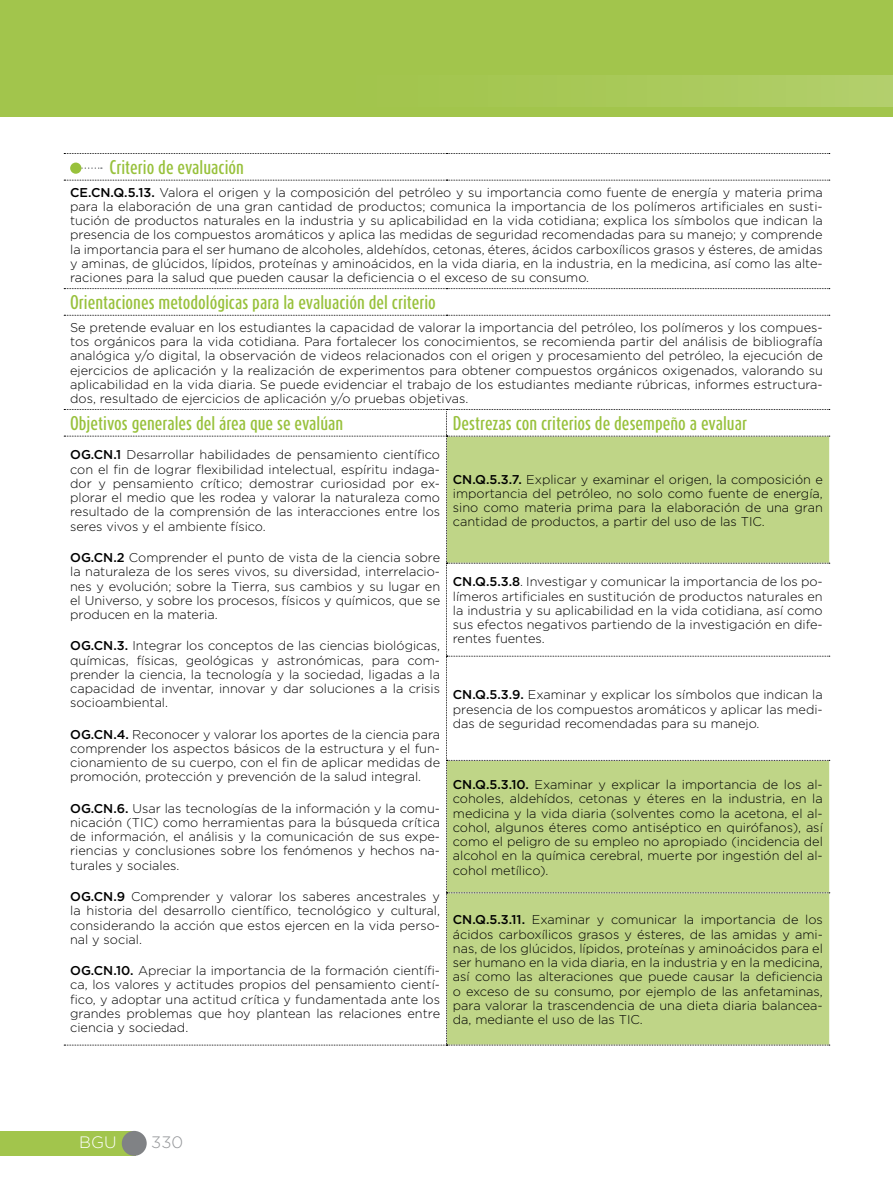
<style>
.page{position:relative;width:893px;height:1191px;background:#fff}
.page>*{position:absolute;margin:0;border:0;box-sizing:border-box;transform-origin:0 0}
.t1{font:500 16.5px "Dax Compact";color:#98c13c}
.t2{font:300 16.5px "Gotham";color:#fff}
.t3{font:300 16.5px "Gotham";color:#939598}
.t4{font:300 12.75px/14.2px "Gotham";color:#000;text-align:justify}
.s1{font-weight:500}
</style>
<div class="page">
<div style="left:0;top:0;width:893px;height:117px;background:#a2c54c"></div>
<div style="left:43px;top:75px;width:850px;height:32px;background:linear-gradient(to right,#9ec344,#afcd66)"></div>
<div style="left:0;top:1130px;width:135px;height:25px;background:#a2c54c"></div>
<div style="left:122px;top:1130px;width:25px;height:25px;background:#808285;border-radius:50%"></div>
<svg style="left:64px;top:153px;width:766px;height:1px"></svg>
<svg style="left:64px;top:180px;width:766px;height:1px"></svg>
<svg style="left:64px;top:288px;width:766px;height:1px"></svg>
<svg style="left:64px;top:315px;width:766px;height:1px"></svg>
<svg style="left:64px;top:409px;width:766px;height:636px"></svg>
<svg style="left:81px;top:167px;width:21px;height:2px"></svg>
<div style="left:70px;top:163px;width:11px;height:11px;background:#98c13c;border-radius:50%"></div>
<p class="t1" style="left:109px;top:156px;width:136px">Criterio de evaluación</p>
<p class="t4" style="left:70px;top:185px;width:754px"><span class="s1">CE.CN.Q.5.13.</span> Valora el origen y la composición del petróleo y su importancia como fuente de energía y materia prima para la elaboración de una gran cantidad de productos; comunica la importancia de los polímeros artificiales en susti&shy;tución de productos naturales en la industria y su aplicabilidad en la vida cotidiana; explica los símbolos que indican la presencia de los compuestos aromáticos y aplica las medidas de seguridad recomendadas para su manejo; y comprende la importancia para el ser humano de alcoholes, aldehídos, cetonas, éteres, ácidos carboxílicos grasos y ésteres, de amidas y aminas, de glúcidos, lípidos, proteínas y aminoácidos, en la vida diaria, en la industria, en la medicina, así como las alte&shy;raciones para la salud que pueden causar la deficiencia o el exceso de su consumo.</p>
<p class="t1" style="left:70px;top:291px;width:367px">Orientaciones metodológicas para la evaluación del criterio</p>
<p class="t4" style="left:70px;top:320px;width:754px">Se pretende evaluar en los estudiantes la capacidad de valorar la importancia del petróleo, los polímeros y los compues&shy;tos orgánicos para la vida cotidiana. Para fortalecer los conocimientos, se recomienda partir del análisis de bibliografía analógica y/o digital, la observación de videos relacionados con el origen y procesamiento del petróleo, la ejecución de ejercicios de aplicación y la realización de experimentos para obtener compuestos orgánicos oxigenados, valorando su aplicabilidad en la vida diaria. Se puede evidenciar el trabajo de los estudiantes mediante rúbricas, informes estructura&shy;dos, resultado de ejercicios de aplicación y/o pruebas objetivas.</p>
<p class="t1" style="left:70px;top:412px;width:275px">Objetivos generales del área que se evalúan</p>
<p class="t1" style="left:453px;top:412px;width:296px">Destrezas con criterios de desempeño a evaluar</p>
<p class="t4" style="left:70px;top:447px;width:371px"><span class="s1">OG.CN.1</span> Desarrollar habilidades de pensamiento científico con el fin de lograr flexibilidad intelectual, espíritu indaga&shy;dor y pensamiento crítico; demostrar curiosidad por ex&shy;plorar el medio que les rodea y valorar la naturaleza como resultado de la comprensión de las interacciones entre los seres vivos y el ambiente físico.</p>
<p class="t4" style="left:70px;top:550px;width:371px"><span class="s1">OG.CN.2</span> Comprender el punto de vista de la ciencia sobre la naturaleza de los seres vivos, su diversidad, interrelacio&shy;nes y evolución; sobre la Tierra, sus cambios y su lugar en el Universo, y sobre los procesos, físicos y químicos, que se producen en la materia.</p>
<p class="t4" style="left:70px;top:638px;width:371px"><span class="s1">OG.CN.3.</span> Integrar los conceptos de las ciencias biológicas, químicas, físicas, geológicas y astronómicas, para com&shy;prender la ciencia, la tecnología y la sociedad, ligadas a la capacidad de inventar, innovar y dar soluciones a la crisis socioambiental.</p>
<p class="t4" style="left:70px;top:726px;width:371px"><span class="s1">OG.CN.4.</span> Reconocer y valorar los aportes de la ciencia para comprender los aspectos básicos de la estructura y el fun&shy;cionamiento de su cuerpo, con el fin de aplicar medidas de promoción, protección y prevención de la salud integral.</p>
<p class="t4" style="left:70px;top:800px;width:371px"><span class="s1">OG.CN.6.</span> Usar las tecnologías de la información y la comu&shy;nicación (TIC) como herramientas para la búsqueda crítica de información, el análisis y la comunicación de sus expe&shy;riencias y conclusiones sobre los fenómenos y hechos na&shy;turales y sociales.</p>
<p class="t4" style="left:70px;top:889px;width:371px"><span class="s1">OG.CN.9</span> Comprender y valorar los saberes ancestrales y la historia del desarrollo científico, tecnológico y cultural, considerando la acción que estos ejercen en la vida perso&shy;nal y social.</p>
<p class="t4" style="left:70px;top:963px;width:371px"><span class="s1">OG.CN.10.</span> Apreciar la importancia de la formación científi&shy;ca, los valores y actitudes propios del pensamiento cientí&shy;fico, y adoptar una actitud crítica y fundamentada ante los grandes problemas que hoy plantean las relaciones entre ciencia y sociedad.</p>
<p class="t4" style="left:453px;top:471px;width:371px"><span class="s1">CN.Q.5.3.7.</span> Explicar y examinar el origen, la composición e importancia del petróleo, no solo como fuente de energía, sino como materia prima para la elaboración de una gran cantidad de productos, a partir del uso de las TIC.</p>
<p class="t4" style="left:453px;top:574px;width:371px"><span class="s1">CN.Q.5.3.8</span>. Investigar y comunicar la importancia de los po&shy;límeros artificiales en sustitución de productos naturales en la industria y su aplicabilidad en la vida cotidiana, así como sus efectos negativos partiendo de la investigación en dife&shy;rentes fuentes.</p>
<p class="t4" style="left:453px;top:687px;width:371px"><span class="s1">CN.Q.5.3.9.</span> Examinar y explicar los símbolos que indican la presencia de los compuestos aromáticos y aplicar las medi&shy;das de seguridad recomendadas para su manejo.</p>
<p class="t4" style="left:453px;top:777px;width:371px"><span class="s1">CN.Q.5.3.10.</span> Examinar y explicar la importancia de los al&shy;coholes, aldehídos, cetonas y éteres en la industria, en la medicina y la vida diaria (solventes como la acetona, el al&shy;cohol, algunos éteres como antiséptico en quirófanos), así como el peligro de su empleo no apropiado (incidencia del alcohol en la química cerebral, muerte por ingestión del al&shy;cohol metílico).</p>
<p class="t4" style="left:453px;top:912px;width:371px"><span class="s1">CN.Q.5.3.11.</span> Examinar y comunicar la importancia de los ácidos carboxílicos grasos y ésteres, de las amidas y ami&shy;nas, de los glúcidos, lípidos, proteínas y aminoácidos para el ser humano en la vida diaria, en la industria y en la medicina, así como las alteraciones que puede causar la deficiencia o exceso de su consumo, por ejemplo de las anfetaminas, para valorar la trascendencia de una dieta diaria balancea&shy;da, mediante el uso de las TIC.</p>
<p class="t2" style="left:79px;top:1132px;width:39px">BGU</p>
<p class="t3" style="left:151px;top:1132px;width:33px">330</p>
</div>
